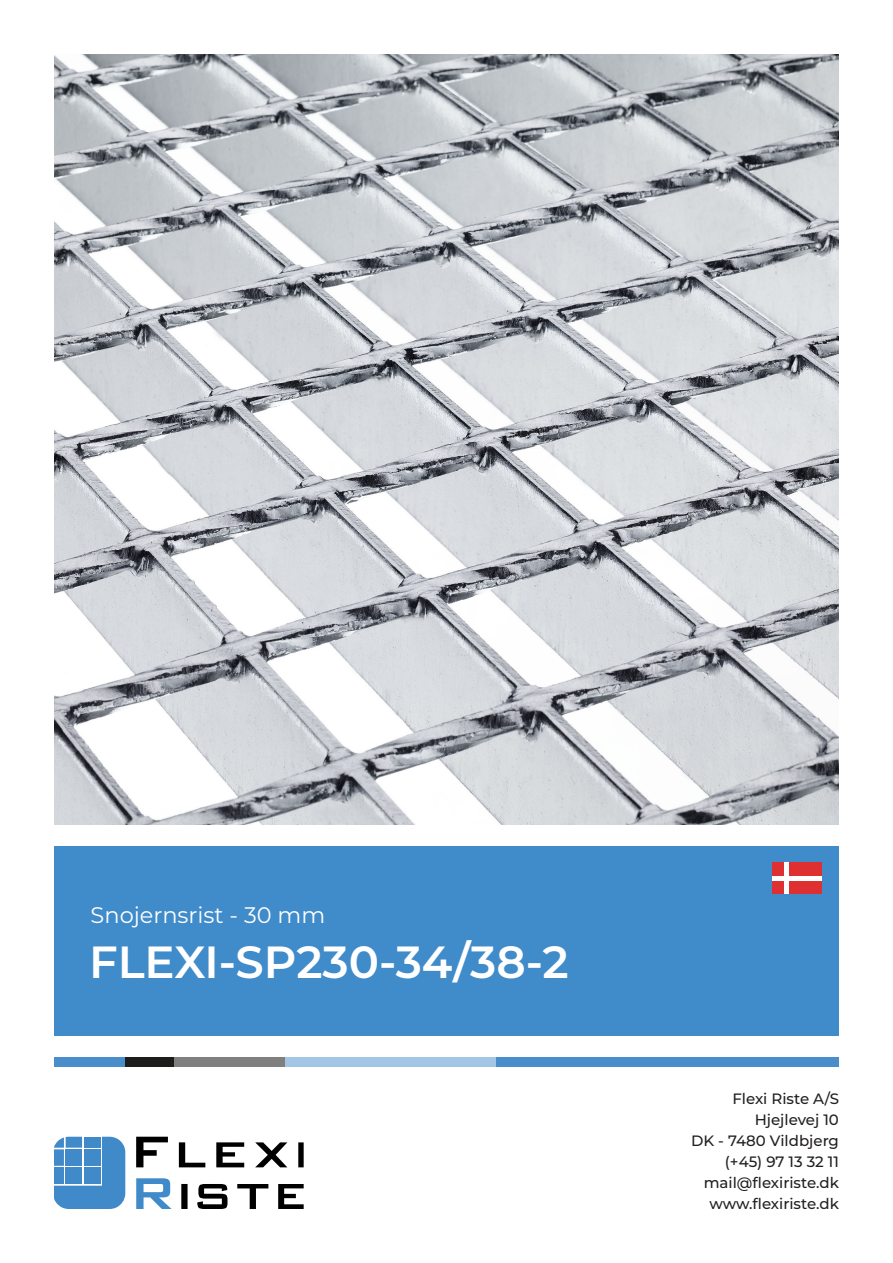
<style>
.page{position:relative;width:893px;height:1263px;background:#fff}
.page>*{position:absolute;margin:0;border:0;box-sizing:border-box;transform-origin:0 0}
.t1{font:600 45px "Montserrat";color:#fff}
.t2{font:22.5px "Montserrat";color:#fff}
.Broed_højre{font:500 15px "Montserrat";color:#231f20}
</style>
<div class="page">
<div style="left:54px;top:1057px;width:71px;height:10px;background:#498dcb"></div>
<div style="left:125px;top:1057px;width:49px;height:10px;background:#1d1d1b"></div>
<div style="left:174px;top:1057px;width:111px;height:10px;background:#7f7f7f"></div>
<div style="left:495px;top:1057px;width:344px;height:10px;background:#498dcb"></div>
<div style="left:285px;top:1057px;width:210px;height:10px;background:#a4c6e5"></div>
<div style="left:54px;top:847px;width:785px;height:189px;background:#408bca"></div>
<svg style="left:54px;top:1137px;width:71px;height:72px;background:#5798cf"></svg>
<div style="left:66px;top:1167px;width:16px;height:17px;background:#418ac9"></div>
<div style="left:84px;top:1149px;width:16px;height:17px;background:#418ac9"></div>
<svg style="left:136px;top:1137px;width:32px;height:30px"></svg>
<svg style="left:179px;top:1142px;width:26px;height:25px"></svg>
<svg style="left:216px;top:1142px;width:28px;height:25px"></svg>
<svg style="left:278px;top:1184px;width:26px;height:25px"></svg>
<svg style="left:255px;top:1142px;width:32px;height:25px"></svg>
<div style="left:298px;top:1142px;width:6px;height:25px;background:#000001"></div>
<svg style="left:136px;top:1178px;width:36px;height:31px"></svg>
<div style="left:181px;top:1184px;width:7px;height:25px;background:#000001"></div>
<svg style="left:197px;top:1184px;width:31px;height:25px"></svg>
<svg style="left:237px;top:1184px;width:31px;height:25px"></svg>
<div style="left:772px;top:863px;width:50px;height:31px;background:#de3030"></div>
<hr style="left:772px;top:876px;width:50px;height:4px;background:#fff">
<div style="left:784px;top:863px;width:5px;height:31px;background:#fff"></div>
<img style="left:54px;top:54px;width:785px;height:771px">
<p class="t2" style="left:91px;top:899px;width:236px">Snojernsrist - 30 mm</p>
<p class="t1" style="left:89px;top:930px;width:481px">FLEXI-SP230-34/38-2</p>
<p class="Broed_højre" style="left:732px;top:1088px;width:108px">Flexi Riste A/S</p>
<p class="Broed_højre" style="left:755px;top:1109px;width:86px">Hjejlevej 10</p>
<p class="Broed_højre" style="left:691px;top:1130px;width:149px">DK - 7480 Vildbjerg</p>
<p class="Broed_højre" style="left:725px;top:1151px;width:116px">(+45) 97 13 32 11</p>
<p class="Broed_højre" style="left:704px;top:1172px;width:137px">mail@flexiriste.dk</p>
<p class="Broed_højre" style="left:709px;top:1193px;width:131px">www.flexiriste.dk</p>
</div>
